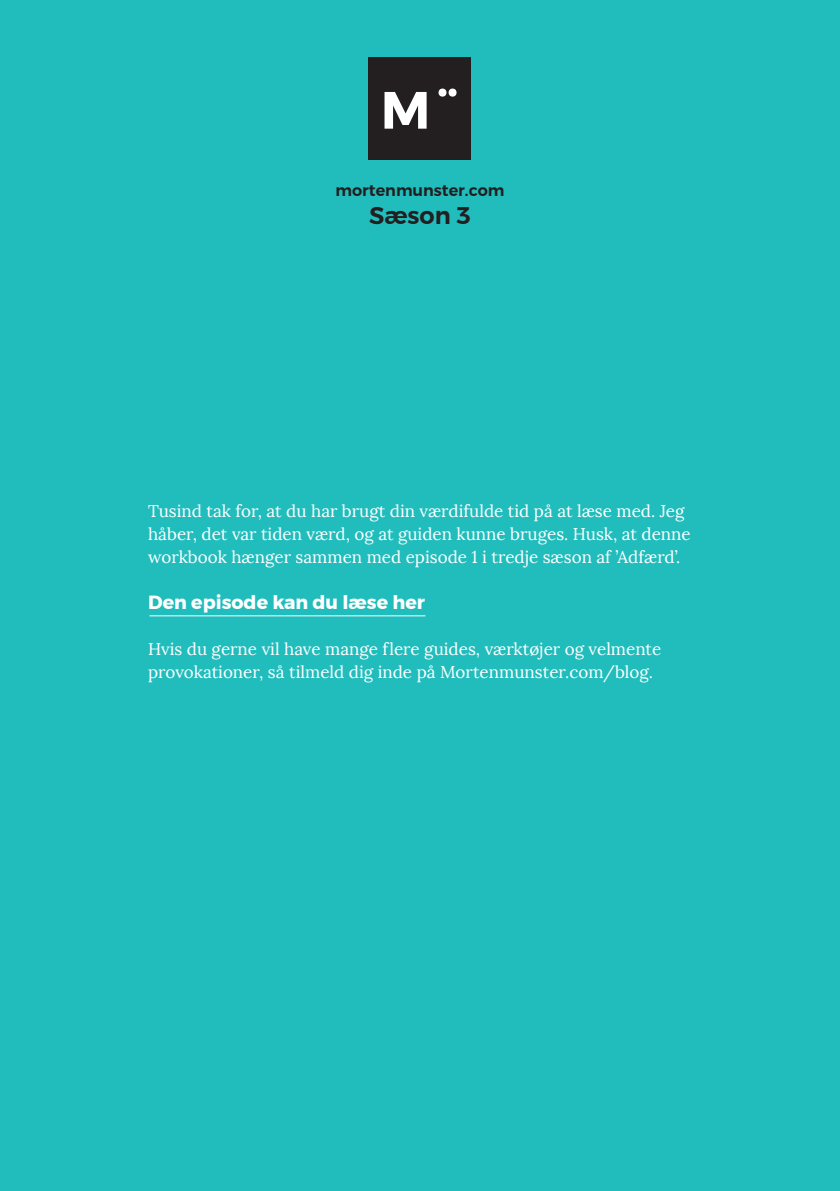
<style>
.page{position:relative;width:840px;height:1191px;background:#fff}
.page>*{position:absolute;margin:0;border:0;box-sizing:border-box;transform-origin:0 0}
.t1{font:600 24px "Montserrat";color:#231f20}
.t2{font:700 19px "Montserrat";color:#fff}
.t3{font:17px/23px "Lora";color:#fff}
.t4{font:600 16px "Montserrat";color:#231f20}
</style>
<div class="page">
<div style="left:0;top:0;width:839px;height:1191px;background:#21bdbd"></div>
<div style="left:368px;top:57px;width:102px;height:102px;background:#231f20"></div>
<svg style="left:384px;top:92px;width:42px;height:37px"></svg>
<svg style="left:438px;top:89px;width:18px;height:8px"></svg>
<hr style="left:149px;top:615px;width:276px;height:1px;background:#fff">
<p class="t4" style="left:335px;top:177px;width:170px">mortenmunster.com</p>
<h1 class="t1" style="left:369px;top:197px;width:103px">Sæson 3</h1>
<p class="t3" style="left:148px;top:500px;width:544px">Tusind tak for, at du har brugt din værdifulde tid på at læse med. Jeg håber, det var tiden værd, og at guiden kunne bruges. Husk, at denne workbook hænger sammen med episode 1 i tredje sæson af ’Adfærd’.</p>
<p class="t2" style="left:148px;top:587px;width:278px">Den episode kan du læse her</p>
<p class="t3" style="left:148px;top:638px;width:514px">Hvis du gerne vil have mange flere guides, værktøjer og velmente provokationer, så tilmeld dig inde på Mortenmunster.com/blog.</p>
</div>
